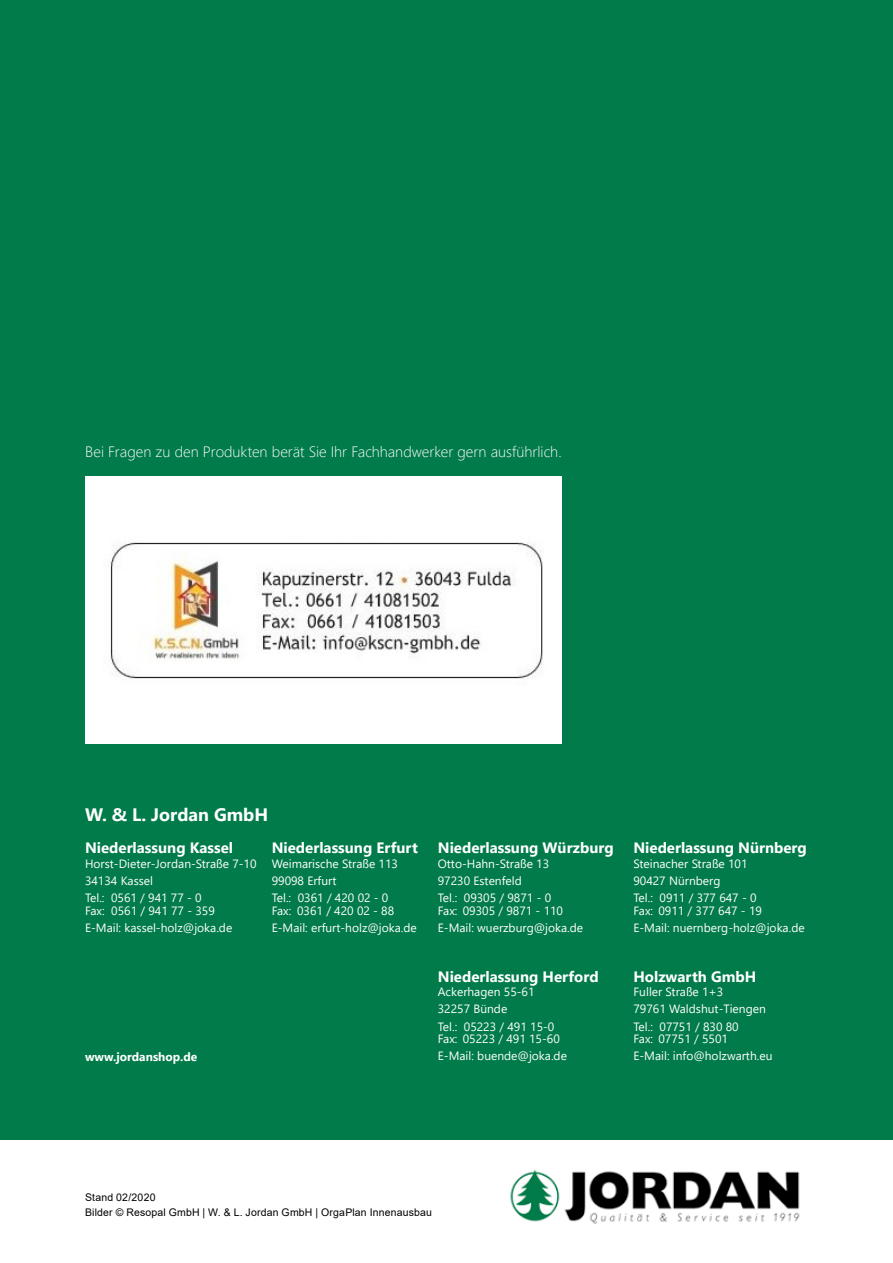
<style>
.page{position:relative;width:893px;height:1263px;background:#fff}
.page>*{position:absolute;margin:0;border:0;box-sizing:border-box;transform-origin:0 0}
.t1{font:700 18px "Segoe UI";color:#fff}
.t2{font:700 15px "Segoe UI";color:#fff}
.t3{font:300 15px "Segoe UI";color:#fff}
.t4{font:12px "Segoe UI";color:#fff}
.t5{font:700 12px "Segoe UI";color:#fff}
.t6{font:10.5px/15px "Arial";letter-spacing:.015em;color:#000}
</style>
<div class="page">
<div style="left:0;top:0;width:893px;height:191px;background:#007b49"></div>
<div style="left:0;top:187px;width:893px;height:953px;background:#007b49"></div>
<img style="left:510px;top:1169px;width:290px;height:55px">
<div style="left:85px;top:476px;width:476px;height:268px;background:#fff"></div>
<img style="left:110px;top:542px;width:433px;height:137px">
<p class="t3" style="left:85px;top:438px;width:478px">Bei Fragen zu den Produkten berät Sie Ihr Fachhandwerker gern ausführlich.</p>
<h1 class="t1" style="left:85px;top:798px;width:185px">W. &amp; L. Jordan GmbH</h1>
<p class="t2" style="left:85px;top:833px;width:150px">Niederlassung Kassel</p>
<p class="t2" style="left:272px;top:833px;width:148px">Niederlassung Erfurt</p>
<p class="t2" style="left:438px;top:833px;width:177px">Niederlassung Würzburg</p>
<p class="t2" style="left:633px;top:833px;width:175px">Niederlassung Nürnberg</p>
<p class="t4" style="left:85px;top:852px;width:173px">Horst-Dieter-Jordan-Straße 7-10</p>
<p class="t4" style="left:272px;top:852px;width:128px">Weimarische Straße 113</p>
<p class="t4" style="left:438px;top:852px;width:113px">Otto-Hahn-Straße 13</p>
<p class="t4" style="left:633px;top:852px;width:116px">Steinacher Straße 101</p>
<p class="t4" style="left:85px;top:869px;width:70px">34134 Kassel</p>
<p class="t4" style="left:272px;top:869px;width:66px">99098 Erfurt</p>
<p class="t4" style="left:438px;top:869px;width:85px">97230 Estenfeld</p>
<p class="t4" style="left:633px;top:869px;width:88px">90427 Nürnberg</p>
<p class="t4" style="left:85px;top:886px;width:118px">Tel.: 0561 / 941 77 - 0</p>
<p class="t4" style="left:272px;top:886px;width:118px">Tel.: 0361 / 420 02 - 0</p>
<p class="t4" style="left:438px;top:886px;width:115px">Tel.: 09305 / 9871 - 0</p>
<p class="t4" style="left:633px;top:886px;width:125px">Tel.: 0911 / 377 647 - 0</p>
<p class="t4" style="left:85px;top:899px;width:131px">Fax: 0561 / 941 77 - 359</p>
<p class="t4" style="left:272px;top:899px;width:124px">Fax: 0361 / 420 02 - 88</p>
<p class="t4" style="left:438px;top:899px;width:127px">Fax: 09305 / 9871 - 110</p>
<p class="t4" style="left:633px;top:899px;width:130px">Fax: 0911 / 377 647 - 19</p>
<p class="t4" style="left:85px;top:916px;width:149px">E-Mail: kassel-holz@joka.de</p>
<p class="t4" style="left:272px;top:916px;width:147px">E-Mail: erfurt-holz@joka.de</p>
<p class="t4" style="left:438px;top:916px;width:147px">E-Mail: wuerzburg@joka.de</p>
<p class="t4" style="left:633px;top:916px;width:173px">E-Mail: nuernberg-holz@joka.de</p>
<p class="t2" style="left:438px;top:962px;width:162px">Niederlassung Herford</p>
<p class="t2" style="left:633px;top:962px;width:124px">Holzwarth GmbH</p>
<p class="t4" style="left:438px;top:981px;width:98px">Ackerhagen 55-61</p>
<p class="t4" style="left:633px;top:981px;width:91px">Fuller Straße 1+3</p>
<p class="t4" style="left:438px;top:998px;width:71px">32257 Bünde</p>
<p class="t4" style="left:633px;top:998px;width:134px">79761 Waldshut-Tiengen</p>
<p class="t4" style="left:438px;top:1015px;width:118px">Tel.: 05223 / 491 15-0</p>
<p class="t4" style="left:633px;top:1015px;width:107px">Tel.: 07751 / 830 80</p>
<p class="t4" style="left:438px;top:1028px;width:123px">Fax: 05223 / 491 15-60</p>
<p class="t4" style="left:633px;top:1028px;width:96px">Fax: 07751 / 5501</p>
<p class="t4" style="left:438px;top:1045px;width:131px">E-Mail: buende@joka.de</p>
<p class="t4" style="left:633px;top:1045px;width:141px">E-Mail: info@holzwarth.eu</p>
<p class="t5" style="left:85px;top:1045px;width:114px">www.jordanshop.de</p>
<p class="t6" style="left:85px;top:1189px;width:348px">Stand 02/2020<br>Bilder © Resopal GmbH | W. &amp; L. Jordan GmbH | OrgaPlan Innenausbau</p>
</div>
